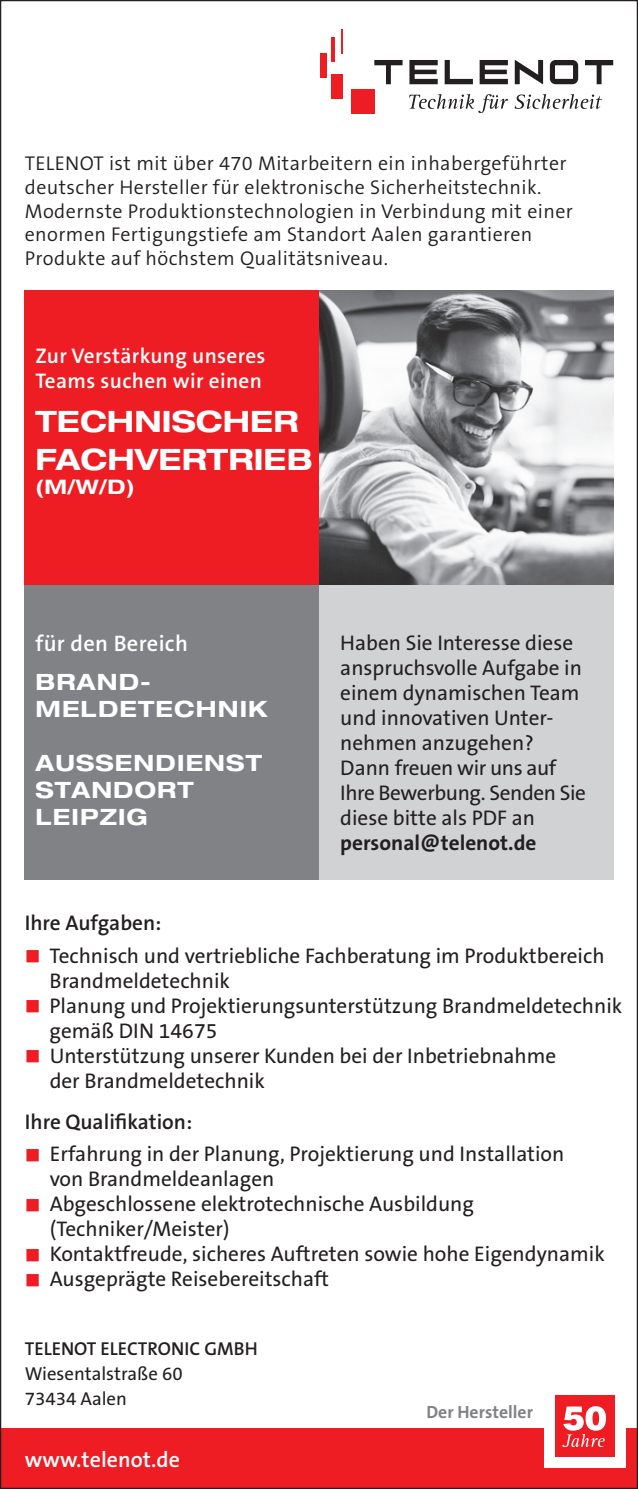
<style>
.page{position:relative;width:638px;height:1489px;background:#fff}
.page>*{position:absolute;margin:0;border:0;box-sizing:border-box;transform-origin:0 0}
.t1{font:700 expanded 29.5px/37.5px "Helvetica Neue LT Pro";letter-spacing:.005em;color:#fff}
.t2{font:700 expanded 22.5px/27px "Helvetica Neue LT Pro";letter-spacing:.05em;color:#fff}
.t3{font:600 22.5px "The Sans B Plus W6";letter-spacing:.015em;color:#fff}
.t4{font:600 22px "The Sans B Plus W6";color:#fff}
.t5{font:21.25px/25px "The Sans B Plus W5 Plain";color:#231f20}
.t6{font:600 21.25px/25px "The Sans B Plus W6";letter-spacing:.015em;color:#fff}
.t7{font:600 21.25px "The Sans B Plus W6";color:#231f20}
.t8{font:700 21.25px "The Sans B Plus W7";color:#231f20}
.t9{font:300 20px/23.8px "The Sans B4";letter-spacing:.02em;color:#231f20}
.t10{font:700 expanded 20px "Helvetica Neue LT Pro";color:#fff}
.t11{font:18.75px/25px "The Sans B Plus W5 Plain";color:#231f20}
.t12{font:600 18.75px "The Sans B Plus W6";color:#231f20}
.t13{font:700 17.75px "The Sans B Plus W7";color:#808285}
.s1{color:#ee1d23}
</style>
<div class="page">
<div style="left:25px;top:291px;width:294px;height:294px;background:#ee1d23"></div>
<div style="left:25px;top:585px;width:294px;height:294px;background:#808285"></div>
<div style="left:319px;top:585px;width:294px;height:294px;background:#d1d2d4"></div>
<div style="left:0;top:1428px;width:638px;height:60px;background:#ee1d23"></div>
<div style="left:544px;top:1385px;width:81px;height:82px;background:#fff"></div>
<div style="left:555px;top:1395px;width:59px;height:61px;background:#ee1d23"></div>
<svg style="left:562px;top:1406px;width:44px;height:40px"></svg>
<div style="left:351px;top:90px;width:23px;height:24px;background:#ee1d23"></div>
<div style="left:320px;top:53px;width:7px;height:25px;background:#ee1d23"></div>
<hr style="left:331px;top:37px;width:4px;height:24px;background:#ee1d23">
<hr style="left:341px;top:29px;width:2px;height:25px;background:#ee1d23">
<div style="left:331px;top:74px;width:12px;height:24px;background:#ee1d23"></div>
<svg style="left:479px;top:60px;width:29px;height:24px"></svg>
<svg style="left:409px;top:60px;width:29px;height:24px"></svg>
<svg style="left:374px;top:60px;width:28px;height:24px"></svg>
<svg style="left:515px;top:60px;width:28px;height:24px"></svg>
<svg style="left:445px;top:60px;width:28px;height:24px"></svg>
<svg style="left:550px;top:60px;width:28px;height:24px"></svg>
<svg style="left:585px;top:60px;width:28px;height:24px"></svg>
<svg style="left:409px;top:94px;width:99px;height:19px"></svg>
<svg style="left:515px;top:94px;width:87px;height:15px"></svg>
<img style="left:319px;top:291px;width:294px;height:294px">
<p class="t9" style="left:25px;top:152px;width:549px">TELENOT ist mit über 470 Mitarbeitern ein inhabergeführter deutscher Hersteller für elektronische Sicherheitstechnik.<br>Modernste Produktionstechnologien in Verbindung mit einer enormen Fertigungstiefe am Standort Aalen garantieren Produkte auf höchstem Qualitätsniveau.</p>
<p class="t6" style="left:35px;top:343px;width:231px">Zur Verstärkung unseres<br>Teams suchen wir einen</p>
<h1 class="t1" style="left:35px;top:402px;width:279px">TECHNISCHER<br>FACHVERTRIEB</h1>
<p class="t10" style="left:35px;top:474px;width:101px">(M/W/D)</p>
<p class="t3" style="left:35px;top:629px;width:154px">für den Bereich</p>
<p class="t2" style="left:35px;top:667px;width:234px">BRAND-<br>MELDETECHNIK</p>
<p class="t2" style="left:35px;top:748px;width:228px">AUSSENDIENST<br>STANDORT<br>LEIPZIG</p>
<p class="t5" style="left:340px;top:630px;width:247px">Haben Sie Interesse diese anspruchsvolle Aufgabe in einem dynamischen Team und innovativen Unter&shy;nehmen anzugehen?<br>Dann freuen wir uns auf<br>Ihre Bewerbung. Senden Sie diese bitte als PDF an</p>
<p class="t8" style="left:340px;top:829px;width:198px">personal@telenot.de</p>
<p class="t7" style="left:25px;top:909px;width:138px">Ihre Aufgaben:</p>
<p class="t5" style="left:50px;top:942px;width:556px;text-indent:-25px"><span class="s1">■</span> Technisch und vertriebliche Fachberatung im Produktbereich<br>Brandmeldetechnik</p>
<p class="t5" style="left:50px;top:992px;width:574px;text-indent:-25px"><span class="s1">■</span> Planung und Projektierungsunterstützung Brandmeldetechnik gemäß DIN 14675</p>
<p class="t5" style="left:50px;top:1042px;width:508px;text-indent:-25px"><span class="s1">■</span> Unterstützung unserer Kunden bei der Inbetriebnahme der Brandmeldetechnik</p>
<p class="t7" style="left:25px;top:1108px;width:169px">Ihre Qualifikation:</p>
<p class="t5" style="left:50px;top:1141px;width:516px;text-indent:-25px"><span class="s1">■</span> Erfahrung in der Planung, Projektierung und Installation von Brandmeldeanlagen</p>
<p class="t5" style="left:50px;top:1191px;width:426px;text-indent:-25px"><span class="s1">■</span> Abgeschlossene elektrotechnische Ausbildung (Techniker/Meister)</p>
<p class="t5" style="left:25px;top:1241px;width:581px"><span class="s1">■</span> Kontaktfreude, sicheres Auftreten sowie hohe Eigendynamik</p>
<p class="t5" style="left:25px;top:1266px;width:306px"><span class="s1">■</span> Ausgeprägte Reisebereitschaft</p>
<p class="t12" style="left:25px;top:1335px;width:234px">TELENOT ELECTRONIC GMBH</p>
<p class="t11" style="left:25px;top:1360px;width:159px">Wiesentalstraße 60<br>73434 Aalen</p>
<p class="t4" style="left:25px;top:1445px;width:157px">www.telenot.de</p>
<p class="t13" style="left:426px;top:1400px;width:108px">Der Hersteller</p>
</div>
